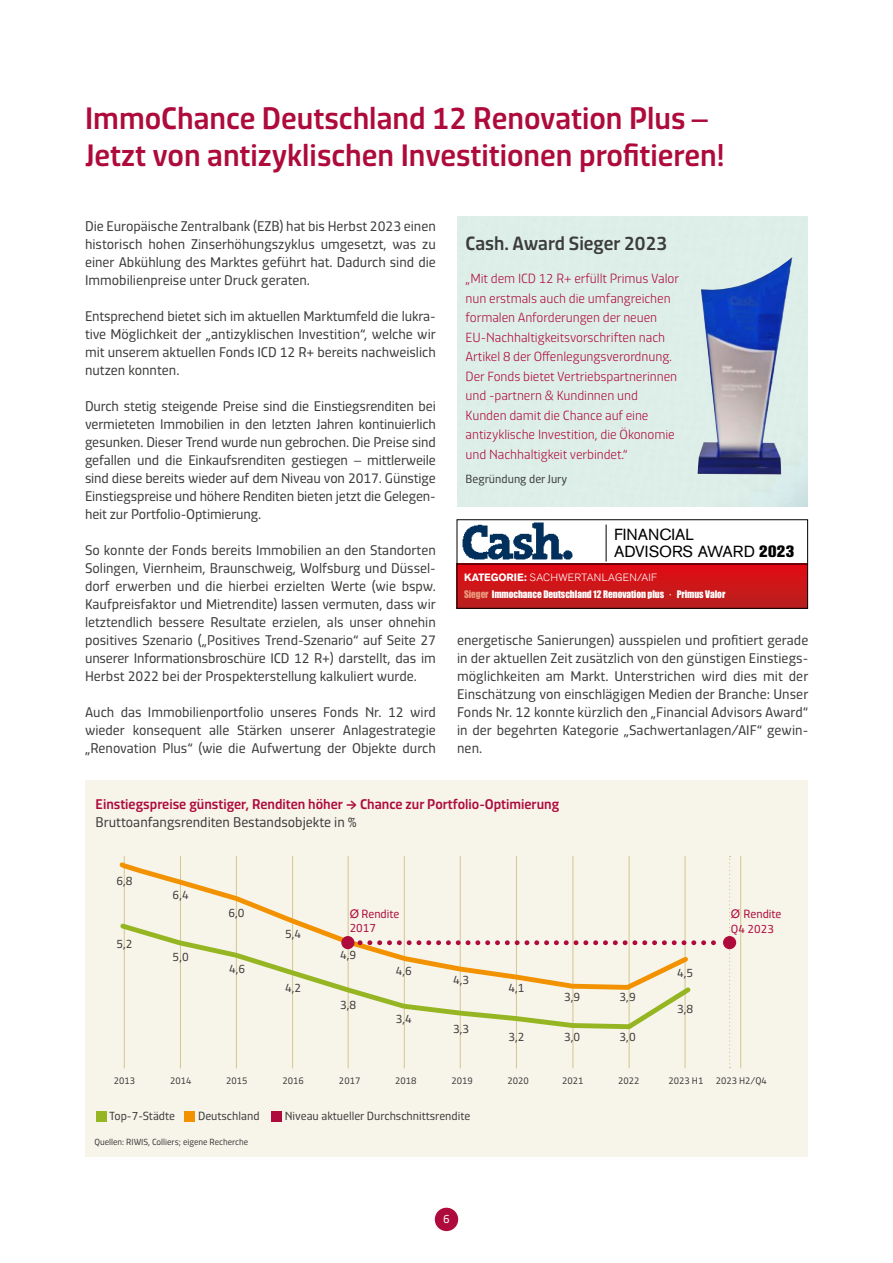
<style>
.page{position:relative;width:893px;height:1263px;background:#fff}
.page>*{position:absolute;margin:0;border:0;box-sizing:border-box;transform-origin:0 0}
.t1{font:500 31.5px/37.5px "Dic Sans";color:#ae0a3b}
.t2{font:500 19.5px "Dic Sans";color:#3c3c3b}
.t3{font:15.9px/16.2px "Akzidenz Grotesk BQ";color:#000}
.t4{font:14.25px/18px "Dic Sans";color:#3c3c3b;text-align:justify}
.t5{font:500 14.25px "Dic Sans";color:#ae0a3b}
.t6{font:300 13.5px/19.5px "Dic Sans";letter-spacing:-.005em;color:#ae0a3b}
.t7{font:12.15px "Dic Sans";color:#3c3c3b}
.t8{font:12px "Dic Sans";color:#3c3c3b}
.t9{font:12px/13.5px "Dic Sans";color:#ae0a3b}
.t10{font:12px "Dic Sans";color:#fff}
.t11{font:300 10.5px "Akzidenz Grotesk BQ";letter-spacing:.025em;color:#fff}
.t12{font:9.75px "Dic Sans";color:#3c3c3b}
.t13{font:9.6px "Impact";letter-spacing:-.01em;color:#fff}
.t14{font:9px "Dic Sans";color:#3c3c3b}
.s1{font-weight:800;font-size:16.2px}
.s2{font-weight:700}
.s3{color:#eb977b}
.s4{font-family:"Arial"}
</style>
<div class="page">
<div style="left:455px;top:518px;width:355px;height:92px;background:#ddd"></div>
<svg style="left:456px;top:519px;width:352px;height:90px;background:#d66e70"></svg>
<hr style="left:606px;top:524px;width:1px;height:37px;background:#000">
<img style="left:459px;top:521px;width:114px;height:41px">
<div style="left:85px;top:780px;width:723px;height:377px;background:#f7f4ea"></div>
<div style="left:96px;top:1111px;width:10px;height:11px;background:#96b522"></div>
<div style="left:184px;top:1111px;width:11px;height:11px;background:#f39200"></div>
<div style="left:271px;top:1111px;width:11px;height:11px;background:#ae0a3b"></div>
<hr style="left:124px;top:856px;width:1px;height:212px;background:#d6c590">
<hr style="left:348px;top:856px;width:1px;height:212px;background:#d6c590">
<hr style="left:236px;top:856px;width:1px;height:212px;background:#d6c590">
<hr style="left:740px;top:856px;width:1px;height:212px;background:#d6c590">
<hr style="left:180px;top:856px;width:1px;height:212px;background:#d6c590">
<hr style="left:292px;top:856px;width:1px;height:212px;background:#d6c590">
<svg style="left:119px;top:858px;width:241px;height:134px"></svg>
<svg style="left:360px;top:856px;width:371px;height:212px"></svg>
<div style="left:341px;top:936px;width:13px;height:13px;background:#ae0a3b;border-radius:50%"></div>
<div style="left:723px;top:936px;width:13px;height:13px;background:#ae0a3b;border-radius:50%"></div>
<div style="left:435px;top:1208px;width:23px;height:23px;background:#ae0a3b;border-radius:50%"></div>
<img style="left:697px;top:257px;width:95px;height:217px">
<h1 class="t1" style="left:85px;top:98px;width:641px">ImmoChance Deutschland 12 Renovation Plus –<br>Jetzt von antizyklischen Investitionen profitieren!</h1>
<p class="t4" style="left:85px;top:216px;width:352px">Die Europäische Zentralbank (EZB) hat bis Herbst 2023 einen historisch hohen Zinserhöhungszyklus umgesetzt, was zu einer Abkühlung des Marktes geführt hat. Dadurch sind die Immobilienpreise unter Druck geraten.</p>
<p class="t4" style="left:85px;top:306px;width:352px">Entsprechend bietet sich im aktuellen Marktumfeld die lukra&shy;tive Möglichkeit der „antizyklischen Investition“, welche wir mit unserem aktuellen Fonds ICD 12 R+ bereits nachweislich nutzen konnten.</p>
<p class="t4" style="left:85px;top:396px;width:352px">Durch stetig steigende Preise sind die Einstiegsrenditen bei vermieteten Immobilien in den letzten Jahren kontinuierlich gesunken. Dieser Trend wurde nun gebrochen. Die Preise sind gefallen und die Einkaufsrenditen gestiegen – mittlerweile sind diese bereits wieder auf dem Niveau von 2017. Günstige Einstiegspreise und höhere Renditen bieten jetzt die Gelegen&shy;heit zur Portfolio-Optimierung.</p>
<p class="t4" style="left:85px;top:540px;width:352px">So konnte der Fonds bereits Immobilien an den Standorten Solingen, Viernheim, Braunschweig, Wolfsburg und Düssel&shy;dorf erwerben und die hierbei erzielten Werte (wie bspw.<br>Kaufpreisfaktor und Mietrendite) lassen vermuten, dass wir letztendlich bessere Resultate erzielen, als unser ohnehin positives Szenario („Positives Trend-Szenario“ auf Seite 27 unserer Informationsbroschüre ICD 12 R+) darstellt, das im Herbst 2022 bei der Prospekterstellung kalkuliert wurde.</p>
<p class="t4" style="left:85px;top:702px;width:352px">Auch das Immobilienportfolio unseres Fonds Nr. 12 wird wieder konsequent alle Stärken unserer Anlagestrategie „Renovation Plus“ (wie die Aufwertung der Objekte durch</p>
<h2 class="t2" style="left:466px;top:229px;width:203px">Cash. Award Sieger 2023</h2>
<p class="t6" style="left:466px;top:268px;width:215px">„Mit dem ICD 12 R+ erfüllt Primus Valor nun erstmals auch die umfangreichen formalen Anforderungen der neuen EU-Nachhaltigkeitsvorschriften nach Artikel 8 der Offenlegungsverordnung.<br>Der Fonds bietet Vertriebspartnerinnen und -partnern &amp; Kundinnen und Kunden damit die Chance auf eine antizyklische Investition, die Ökonomie und Nachhaltigkeit verbindet.“</p>
<p class="t8" style="left:466px;top:470px;width:103px">Begründung der Jury</p>
<p class="t3" style="left:614px;top:526px;width:182px">FINANCIAL<br>ADVISORS AWARD <span class="s1">2023</span></p>
<p class="t11" style="left:464px;top:571px;width:195px"><span class="s2">KATEGORIE:</span> SACHWERTANLAGEN/AIF</p>
<p class="t13" style="left:464px;top:586px;width:263px"><span class="s3">Sieger</span> Immochance Deutschland 12 Renovation plus · Primus Valor</p>
<p class="t4" style="left:457px;top:631px;width:353px">energetische Sanierungen) ausspielen und profitiert gerade in der aktuellen Zeit zusätzlich von den günstigen Einstiegs&shy;möglichkeiten am Markt. Unterstrichen wird dies mit der Einschätzung von einschlägigen Medien der Branche: Unser Fonds Nr. 12 konnte kürzlich den „Financial Advisors Award“ in der begehrten Kategorie „Sachwertanlagen/AIF“ gewin&shy;nen.</p>
<p class="t5" style="left:96px;top:793px;width:465px">Einstiegspreise günstiger, Renditen höher -&gt; Chance zur Portfolio-Optimierung</p>
<p class="t4" style="left:96px;top:812px;width:263px">Bruttoanfangsrenditen Bestandsobjekte in %</p>
<p class="t7" style="left:116px;top:872px;width:18px">6,8</p>
<p class="t7" style="left:116px;top:935px;width:18px">5,2</p>
<p class="t7" style="left:173px;top:886px;width:18px">6,4</p>
<p class="t7" style="left:173px;top:948px;width:18px">5,0</p>
<p class="t7" style="left:229px;top:904px;width:18px">6,0</p>
<p class="t7" style="left:229px;top:960px;width:18px">4,6</p>
<p class="t7" style="left:285px;top:925px;width:18px">5,4</p>
<p class="t7" style="left:285px;top:979px;width:18px">4,2</p>
<p class="t9" style="left:350px;top:907px;width:51px"><span class="s4">Ø</span> Rendite<br>2017</p>
<p class="t7" style="left:340px;top:946px;width:18px">4,9</p>
<p class="t7" style="left:340px;top:997px;width:18px">3,8</p>
<p class="t7" style="left:396px;top:962px;width:18px">4,6</p>
<p class="t7" style="left:396px;top:1010px;width:18px">3,4</p>
<p class="t7" style="left:453px;top:971px;width:18px">4,3</p>
<p class="t7" style="left:453px;top:1020px;width:18px">3,3</p>
<p class="t7" style="left:509px;top:979px;width:18px">4,1</p>
<p class="t7" style="left:564px;top:988px;width:18px">3,9</p>
<p class="t7" style="left:620px;top:988px;width:18px">3,9</p>
<p class="t7" style="left:509px;top:1028px;width:18px">3,2</p>
<p class="t7" style="left:564px;top:1028px;width:18px">3,0</p>
<p class="t7" style="left:620px;top:1028px;width:18px">3,0</p>
<p class="t7" style="left:677px;top:964px;width:18px">4,5</p>
<p class="t7" style="left:677px;top:1000px;width:18px">3,8</p>
<p class="t9" style="left:731px;top:906px;width:52px;line-height:15px"><span class="s4">Ø</span> Rendite<br>Q4 2023</p>
<p class="t12" style="left:114px;top:1074px;width:23px">2013</p>
<p class="t12" style="left:170px;top:1074px;width:23px">2014</p>
<p class="t12" style="left:226px;top:1074px;width:23px">2015</p>
<p class="t12" style="left:282px;top:1074px;width:23px">2016</p>
<p class="t12" style="left:339px;top:1074px;width:23px">2017</p>
<p class="t12" style="left:395px;top:1074px;width:23px">2018</p>
<p class="t12" style="left:451px;top:1074px;width:23px">2019</p>
<p class="t12" style="left:508px;top:1074px;width:23px">2020</p>
<p class="t12" style="left:562px;top:1074px;width:23px">2021</p>
<p class="t12" style="left:618px;top:1074px;width:23px">2022</p>
<p class="t12" style="left:668px;top:1074px;width:36px">2023 H1</p>
<p class="t12" style="left:716px;top:1074px;width:53px">2023 H2/Q4</p>
<p class="t8" style="left:109px;top:1108px;width:67px">Top-7-Städte</p>
<p class="t8" style="left:198px;top:1108px;width:63px">Deutschland</p>
<p class="t8" style="left:285px;top:1108px;width:187px">Niveau aktueller Durchschnittsrendite</p>
<p class="t14" style="left:94px;top:1135px;width:155px">Quellen: RIWIS, Colliers; eigene Recherche</p>
<p class="t10" style="left:443px;top:1210px;width:8px">6</p>
</div>
